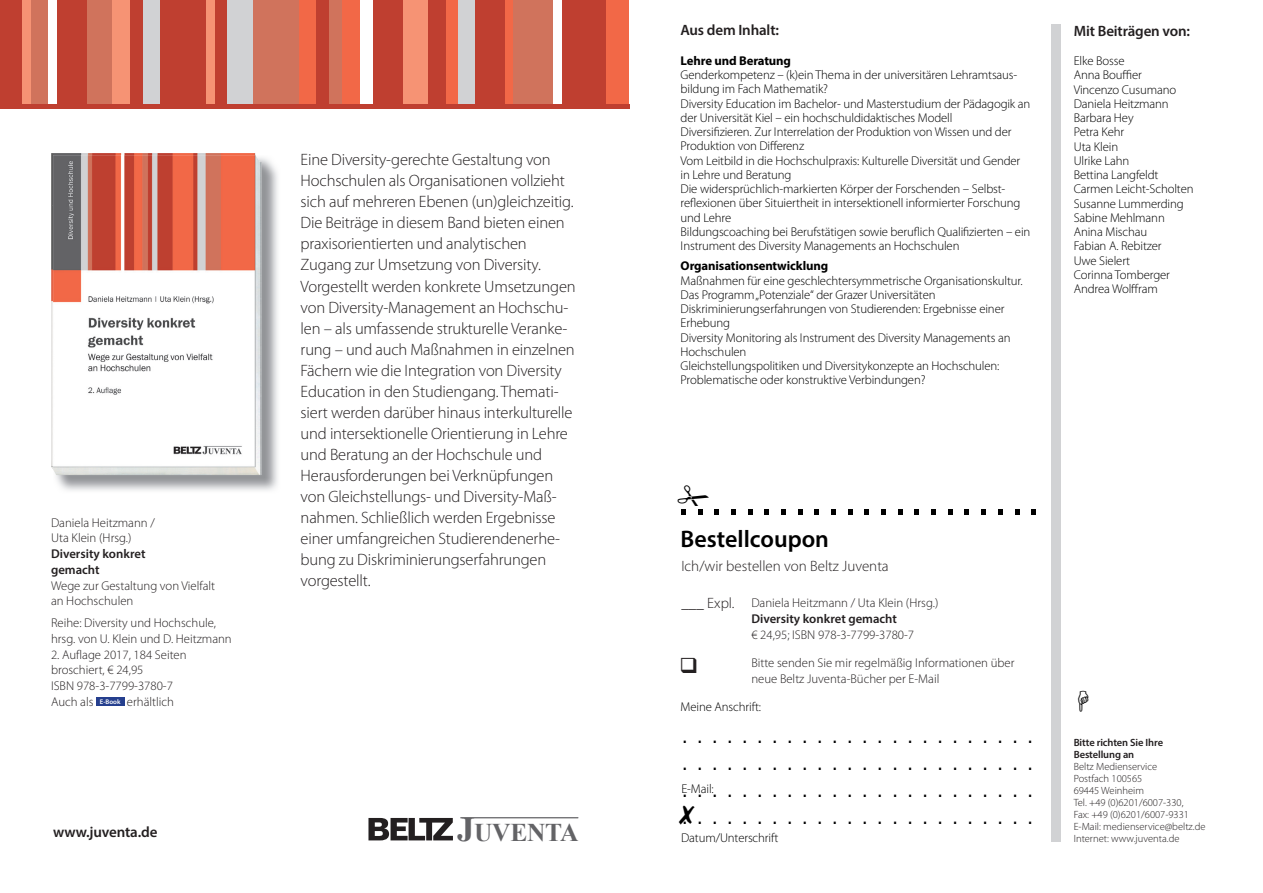
<style>
.page{position:relative;width:1263px;height:893px;background:#fff}
.page>*{position:absolute;margin:0;border:0;box-sizing:border-box;transform-origin:0 0}
.t1{font:300 60px "Helvetica";color:#000}
.t2{font:300 27px/27px "Helvetica";color:#000;text-align:justify}
.t3{font:700 25.5px "Times New Roman";letter-spacing:-.01em;color:#636366}
.t4{font:600 24px "Myriad Pro";color:#000}
.t5{font:300 16.5px/21px "Myriad Pro";letter-spacing:-.01em;color:#231f20}
.t6{font:600 15px "Myriad Pro";letter-spacing:-.01em;color:#231f20}
.t7{font:300 15px "Myriad Pro";color:#231f20}
.t8{font:300 12.75px/14.2px "Myriad Pro";letter-spacing:-.01em;color:#000}
.t9{font:300 12.75px/15.8px "Myriad Pro";color:#231f20}
.t10{font:600 12.75px/15.8px "Myriad Pro";color:#231f20}
.t11{font:700 12.75px "Myriad Pro";letter-spacing:-.01em;color:#000}
.t12{font:300 10.5px/12px "Myriad Pro";color:#231f20}
.t13{font:600 10.5px/12px "Myriad Pro";letter-spacing:-.01em;color:#231f20}
.s1{font-weight:600;font-size:6.75px;color:#fff}
.s2{font-size:34.5px}
</style>
<div class="page">
<div style="left:1051px;top:24px;width:9px;height:818px;background:#d1d2d4"></div>
<hr style="left:460px;top:817px;width:118px;height:1px;background:#636366">
<svg style="left:368px;top:818px;width:85px;height:22px"></svg>
<div style="left:605px;top:0;width:24px;height:105px;background:#f26847"></div>
<div style="left:561px;top:0;width:44px;height:105px;background:#bf3f30"></div>
<div style="left:253px;top:0;width:47px;height:105px;background:#d0735c"></div>
<div style="left:227px;top:0;width:26px;height:105px;background:#d1d2d4"></div>
<div style="left:215px;top:0;width:12px;height:105px;background:#bf3f30"></div>
<div style="left:206px;top:0;width:9px;height:105px;background:#f69374"></div>
<div style="left:159px;top:0;width:47px;height:105px;background:#bf3f30"></div>
<div style="left:142px;top:0;width:17px;height:105px;background:#d1d2d4"></div>
<div style="left:130px;top:0;width:13px;height:105px;background:#bf3f30"></div>
<div style="left:87px;top:0;width:26px;height:105px;background:#d0735c"></div>
<div style="left:31px;top:0;width:17px;height:105px;background:#d0735c"></div>
<div style="left:57px;top:0;width:30px;height:105px;background:#bf3f30"></div>
<div style="left:475px;top:0;width:31px;height:105px;background:#bf3f30"></div>
<div style="left:19px;top:0;width:12px;height:105px;background:#f69374"></div>
<div style="left:113px;top:0;width:17px;height:105px;background:#f69374"></div>
<div style="left:300px;top:0;width:17px;height:105px;background:#f26847"></div>
<div style="left:316px;top:0;width:13px;height:105px;background:#bf3f30"></div>
<div style="left:458px;top:0;width:17px;height:105px;background:#d1d2d4"></div>
<div style="left:445px;top:0;width:13px;height:105px;background:#f26847"></div>
<div style="left:402px;top:0;width:26px;height:105px;background:#f69374"></div>
<div style="left:342px;top:0;width:17px;height:105px;background:#f26847"></div>
<div style="left:373px;top:0;width:29px;height:105px;background:#bf3f30"></div>
<div style="left:329px;top:0;width:13px;height:105px;background:#d0735c"></div>
<div style="left:428px;top:0;width:17px;height:105px;background:#bf3f30"></div>
<div style="left:505px;top:0;width:9px;height:105px;background:#f26847"></div>
<div style="left:513px;top:0;width:40px;height:105px;background:#d0735c"></div>
<div style="left:0;top:0;width:21px;height:106px;background:#bf3f30"></div>
<div style="left:0;top:104px;width:629px;height:5px;background:#bf3f30"></div>
<img style="left:56px;top:157px;width:222px;height:334px">
<img style="left:51px;top:153px;width:205px;height:52px">
<img style="left:51px;top:205px;width:2px;height:264px">
<img style="left:53px;top:155px;width:208px;height:320px">
<div style="left:96px;top:697px;width:28px;height:9px;background:#253f8e"></div>
<p class="t9" style="left:51px;top:515px;width:105px">Daniela Heitzmann /<br>Uta Klein (Hrsg.)</p>
<p class="t10" style="left:51px;top:546px;width:96px">Diversity konkret gemacht</p>
<p class="t9" style="left:51px;top:578px;width:166px">Wege zur Gestaltung von Vielfalt an Hochschulen</p>
<p class="t9" style="left:51px;top:615px;width:182px">Reihe: Diversity und Hochschule, hrsg. von U. Klein und D. Heitzmann</p>
<p class="t9" style="left:51px;top:647px;width:137px">2. Auflage 2017, 184 Seiten broschiert, € 24,95<br>ISBN 978-3-7799-3780-7<br>Auch als <span class="s1">E-Book</span> erhältlich</p>
<p class="t5" style="left:301px;top:150px;width:277px">Eine Diversity-gerechte Gestaltung von Hochschulen als Organisationen vollzieht sich auf mehreren Ebenen (un)gleichzeitig.<br>Die Beiträge in diesem Band bieten einen praxisorientierten und analytischen Zugang zur Umsetzung von Diversity.<br>Vorgestellt werden konkrete Umsetzungen von Diversity-Management an Hochschu&shy;len – als umfassende strukturelle Veranke&shy;rung – und auch Maßnahmen in einzelnen Fächern wie die Integration von Diversity Education in den Studiengang. Themati&shy;siert werden darüber hinaus interkulturelle und intersektionelle Orientierung in Lehre und Beratung an der Hochschule und Herausforderungen bei Verknüpfungen von Gleichstellungs- und Diversity-Maß&shy;nahmen. Schließlich werden Ergebnisse einer umfangreichen Studierendenerhe&shy;bung zu Diskriminierungserfahrungen vorgestellt.</p>
<p class="t6" style="left:53px;top:822px;width:106px">www.juventa.de</p>
<h3 class="t3" style="left:457px;top:814px;width:123px"><span class="s2">J</span>UVENTA</h3>
<p class="t6" style="left:680px;top:21px;width:100px">Aus dem Inhalt:</p>
<p class="t6" style="left:1074px;top:21px;width:118px">Mit Beiträgen von:</p>
<p class="t11" style="left:681px;top:52px;width:112px">Lehre und Beratung</p>
<p class="t8" style="left:681px;top:68px;width:351px">Genderkompetenz – (k)ein Thema in der universitären Lehramtsaus&shy;bildung im Fach Mathematik?<br>Diversity Education im Bachelor- und Masterstudium der Pädagogik an der Universität Kiel – ein hochschuldidaktisches Modell<br>Diversifizieren. Zur Interrelation der Produktion von Wissen und der Produktion von Differenz<br>Vom Leitbild in die Hochschulpraxis: Kulturelle Diversität und Gender in Lehre und Beratung<br>Die widersprüchlich-markierten Körper der Forschenden – Selbst&shy;reflexionen über Situiertheit in intersektionell informierter Forschung und Lehre<br>Bildungscoaching bei Berufstätigen sowie beruflich Qualifizierten – ein Instrument des Diversity Managements an Hochschulen</p>
<p class="t11" style="left:681px;top:258px;width:149px">Organisationsentwicklung</p>
<p class="t8" style="left:681px;top:273px;width:344px">Maßnahmen für eine geschlechtersymmetrische Organisationskultur.<br>Das Programm „Potenziale“ der Grazer Universitäten Diskriminierungserfahrungen von Studierenden: Ergebnisse einer Erhebung<br>Diversity Monitoring als Instrument des Diversity Managements an Hochschulen<br>Gleichstellungspolitiken und Diversitykonzepte an Hochschulen:<br>Problematische oder konstruktive Verbindungen?</p>
<p class="t8" style="left:1074px;top:54px;width:121px">Elke Bosse<br>Anna Bouffier<br>Vincenzo Cusumano<br>Daniela Heitzmann<br>Barbara Hey<br>Petra Kehr<br>Uta Klein<br>Ulrike Lahn<br>Bettina Langfeldt<br>Carmen Leicht-Scholten<br>Susanne Lummerding<br>Sabine Mehlmann<br>Anina Mischau<br>Fabian A. Rebitzer<br>Uwe Sielert<br>Corinna Tomberger<br>Andrea Wolffram</p>
<h1 class="t1" style="left:675px;top:456px;width:368px">......................</h1>
<h3 class="t4" style="left:681px;top:524px;width:150px">Bestellcoupon</h3>
<p class="t7" style="left:681px;top:558px;width:209px">Ich/wir bestellen von Beltz Juventa</p>
<p class="t7" style="left:681px;top:595px;width:55px">___ Expl.</p>
<p class="t9" style="left:751px;top:595px;width:189px">Daniela Heitzmann / Uta Klein (Hrsg.)</p>
<p class="t10" style="left:751px;top:610px;width:147px">Diversity konkret gemacht</p>
<p class="t9" style="left:751px;top:627px;width:164px">€ 24,95; ISBN 978-3-7799-3780-7</p>
<p class="t9" style="left:751px;top:655px;width:265px">Bitte senden Sie mir regelmäßig Informationen über</p>
<p class="t9" style="left:751px;top:671px;width:189px">neue Beltz Juventa-Bücher per E-Mail</p>
<p class="t8" style="left:681px;top:700px;width:82px">Meine Anschrift:</p>
<h2 class="t2" style="left:681px;top:719px;width:354px">. . . . . . . . . . . . . . . . . . . . . . . . . . . . . . . . . . . . . . . . . . . . . . . . . . . . . . . . . . . . . . . . . . . . . . . . . . . . . . . . . . . . . . . . . . . . . . . .</h2>
<p class="t8" style="left:681px;top:831px;width:99px">Datum/Unterschrift</p>
<p class="t8" style="left:681px;top:782px;width:34px">E-Mail:</p>
<p class="t13" style="left:1074px;top:736px;width:91px">Bitte richten Sie Ihre<br>Bestellung an</p>
<p class="t12" style="left:1074px;top:761px;width:133px">Beltz Medienservice<br>Postfach 100565<br>69445 Weinheim<br>Tel. +49 (0)6201/6007-330,<br>Fax: +49 (0)6201/6007-9331<br>E-Mail: medienservice@beltz.de<br>Internet: www.juventa.de</p>
</div>
